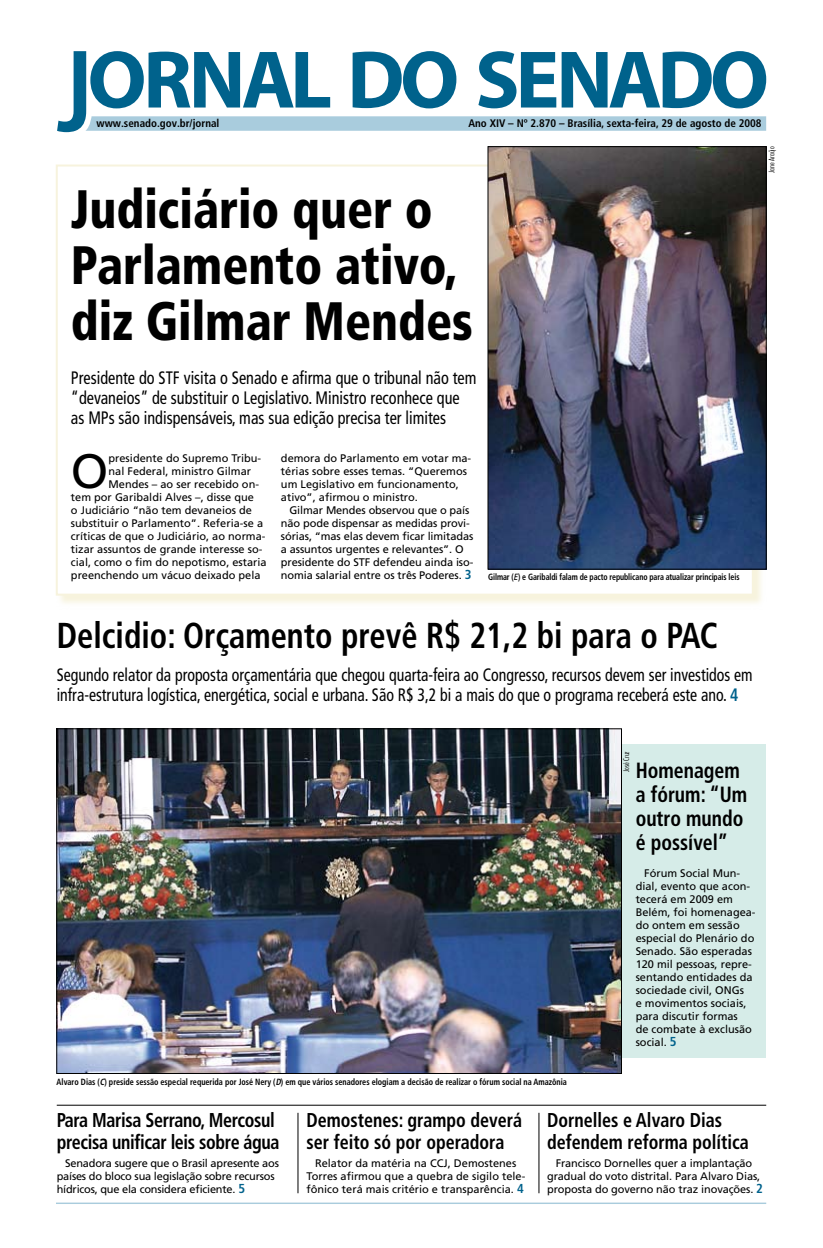
<style>
.page{position:relative;width:823px;height:1248px;background:#fff}
.page>*{position:absolute;margin:0;border:0;box-sizing:border-box;transform-origin:0 0}
.t1{font:900 condensed 54px/56px "Frutiger";color:#000;scale:.9 1}
.t2{font:48.2px "Frutiger";color:#000}
.t3{font:700 condensed 36px "Frutiger";color:#000;scale:.9 1}
.t4{font:700 condensed 22px/24px "Frutiger";color:#000;scale:.9 1}
.t5{font:700 condensed 20px/22px "Frutiger";color:#000;scale:.9 1}
.t6{font:700 condensed 20px/22px "Frutiger";letter-spacing:-.02em;color:#000;scale:.9 1}
.t7{font:condensed 18px/20px "Frutiger";color:#000;scale:.88 1}
.t8{font:condensed 18px/20px "Frutiger";color:#000;scale:.9 1}
.t9{font:11px/13px "Frutiger";color:#000}
.t10{font:11px/13px "Frutiger";letter-spacing:-.02em;color:#000}
.t11{font:700 condensed 11px "Frutiger";color:#000}
.t12{font:700 condensed 9px "Frutiger";color:#000;scale:.9 1}
.t13{font:700 condensed 9px "Frutiger";color:#000;scale:.87 1}
.t14{font:300 condensed 8px "Futura BT";color:#000}
.s1{font-weight:700;font-stretch:condensed;font-size:13px;color:#00628c}
.s2{font-weight:400;font-style:italic;font-stretch:normal}
.s3{font-weight:700;color:#00628c}
.s4{font-style:italic}
</style>
<div class="page">
<svg style="left:56px;top:1202px;width:709px;height:1px"></svg>
<div style="left:81px;top:744px;width:684px;height:313px;background:#d6ece8"></div>
<svg style="left:56px;top:165px;width:711px;height:439px;fill:#f8f4e1"></svg>
<div style="left:56px;top:164px;width:697px;height:431px;background:#fff;border:2px solid #f7f3dd"></div>
<svg style="left:57px;top:51px;width:708px;height:81px"></svg>
<img style="left:59px;top:730px;width:560px;height:341px">
<hr style="left:57px;top:1104px;width:708px;height:1px;background:#000">
<hr style="left:297px;top:1112px;width:1px;height:81px;background:#000">
<hr style="left:538px;top:1112px;width:1px;height:81px;background:#000">
<img style="left:489px;top:148px;width:274px;height:419px">
<div style="left:487px;top:146px;width:278px;height:423px;border:1px solid #000"></div>
<p class="t11" style="left:97px;top:116px;width:124px">www.senado.gov.br/jornal</p>
<p class="t11" style="left:468px;top:116px;width:294px">Ano XIV – Nº 2.870 – Brasília, sexta-feira, 29 de agosto de 2008</p>
<h1 class="t1" style="left:71px;top:181px;width:448px">Judiciário quer o<br>Parlamento ativo, diz Gilmar Mendes</h1>
<h3 class="t8" style="left:71px;top:367px;width:452px">Presidente do STF visita o Senado e afirma que o tribunal não tem “devaneios” de substituir o Legislativo. Ministro reconhece que as MPs são indispensáveis, mas sua edição precisa ter limites</h3>
<h2 class="t2" style="left:71px;top:442px;width:39px">O</h2>
<p class="t9" style="left:108px;top:451px;width:154px">presidente do Supremo Tribu-</p>
<p class="t9" style="left:281px;top:451px;width:192px">demora do Parlamento em votar ma&shy;térias sobre esses temas. “Queremos um Legislativo em funcionamento, ativo”, afirmou o ministro.</p>
<p class="t9" style="left:281px;top:503px;width:194px;text-indent:9px">Gilmar Mendes observou que o país não pode dispensar as medidas provi&shy;sórias, “mas elas devem ficar limitadas a assuntos urgentes e relevantes”. O presidente do STF defendeu ainda iso&shy;nomia salarial entre os três Poderes. <span class="s1">3</span></p>
<p class="t9" style="left:108px;top:464px;width:144px">nal Federal, ministro Gilmar</p>
<p class="t9" style="left:108px;top:477px;width:152px">Mendes – ao ser recebido on-</p>
<p class="t9" style="left:71px;top:490px;width:184px">tem por Garibaldi Alves –, disse que</p>
<p class="t9" style="left:71px;top:503px;width:182px">o Judiciário “não tem devaneios de</p>
<p class="t9" style="left:71px;top:516px;width:193px">substituir o Parlamento”. Referia-se a</p>
<p class="t9" style="left:71px;top:529px;width:196px">críticas de que o Judiciário, ao norma-</p>
<p class="t9" style="left:71px;top:542px;width:193px">tizar assuntos de grande interesse so-</p>
<p class="t9" style="left:71px;top:555px;width:197px">cial, como o fim do nepotismo, estaria</p>
<p class="t9" style="left:71px;top:568px;width:191px">preenchendo um vácuo deixado pela</p>
<p class="t13" style="left:488px;top:571px;width:290px">Gilmar (<span class="s2">E</span>) e Garibaldi falam de pacto republicano para atualizar principais leis</p>
<h3 class="t3" style="left:57px;top:613px;width:735px">Delcidio: Orçamento prevê R$ 21,2 bi para o PAC</h3>
<h3 class="t7" style="left:57px;top:665px;width:791px">Segundo relator da proposta orçamentária que chegou quarta-feira ao Congresso, recursos devem ser investidos em infra-estrutura logística, energética, social e urbana. São R$ 3,2 bi a mais do que o programa receberá este ano. <span class="s3">4</span></h3>
<p class="t14" style="left:766px;top:173px;width:28px;rotate:-90deg">Jane Araújo</p>
<p class="t14" style="left:621px;top:771px;width:22px;rotate:-90deg">José Cruz</p>
<h3 class="t4" style="left:635px;top:758px;width:125px">Homenagem a fórum: “Um outro mundo é possível”</h3>
<p class="t9" style="left:635px;top:867px;width:120px;text-indent:9px">Fórum Social Mun&shy;dial, evento que acon&shy;tecerá em 2009 em<br>Belém, foi homenagea&shy;do ontem em sessão especial do Plenário do<br>Senado. São esperadas<br>120 mil pessoas, repre&shy;sentando entidades da sociedade civil, ONGs<br>e movimentos sociais, para discutir formas<br>de combate à exclusão social. <span class="s1">5</span></p>
<p class="t12" style="left:57px;top:1075px;width:568px">Alvaro Dias (<span class="s4">C</span>) preside sessão especial requerida por José Nery (<span class="s4">D</span>) em que vários senadores elogiam a decisão de realizar o fórum social na Amazônia</p>
<h3 class="t6" style="left:57px;top:1108px;width:249px">Para Marisa Serrano, Mercosul precisa unificar leis sobre água</h3>
<h3 class="t5" style="left:306px;top:1108px;width:241px">Demostenes: grampo deverá ser feito só por operadora</h3>
<h3 class="t5" style="left:547px;top:1108px;width:225px">Dornelles e Alvaro Dias defendem reforma política</h3>
<p class="t10" style="left:57px;top:1156px;width:224px;text-indent:9px">Senadora sugere que o Brasil apresente aos países do bloco sua legislação sobre recursos hídricos, que ela considera eficiente. <span class="s1">5</span></p>
<p class="t9" style="left:306px;top:1156px;width:220px;text-align:center">Relator da matéria na CCJ, Demostenes<br>Torres afirmou que a quebra de sigilo tele&shy;fônico terá mais critério e transparência. <span class="s1">4</span></p>
<p class="t9" style="left:547px;top:1156px;width:217px;text-align:center">Francisco Dornelles quer a implantação gradual do voto distrital. Para Alvaro Dias, proposta do governo não traz inovações. <span class="s1">2</span></p>
</div>
